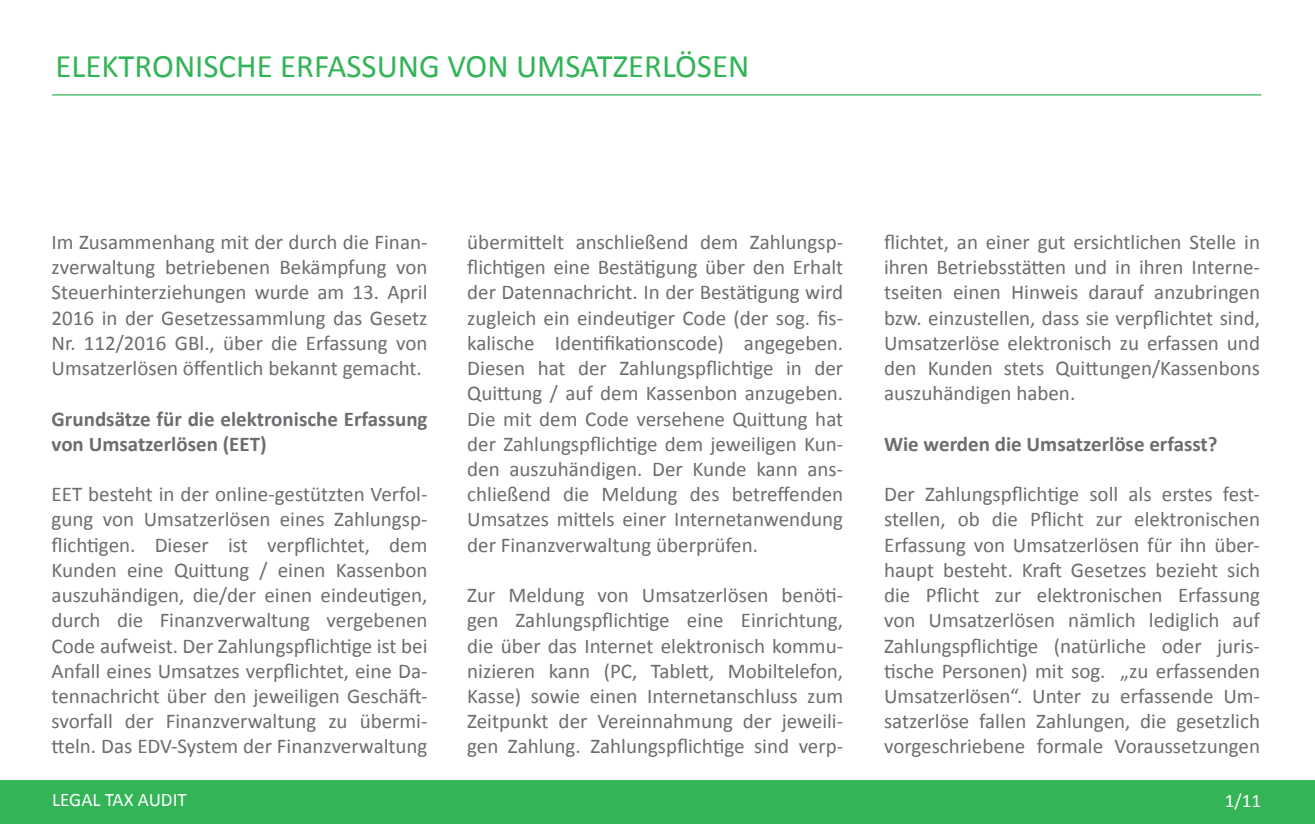
<style>
.page{position:relative;width:1315px;height:824px;background:#fff}
.page>*{position:absolute;margin:0;border:0;box-sizing:border-box;transform-origin:0 0}
.t1{font:32.9px "Calibri";color:#32b457}
.t2{font:21px/25.2px "Calibri";color:#6c6d70;text-align:justify}
.t3{font:700 21px/25.2px "Calibri";color:#6c6d70}
.t4{font:19.07px "Calibri";color:#fff}
</style>
<div class="page">
<div style="left:0;top:780px;width:1315px;height:43px;background:#32b457"></div>
<hr style="left:52px;top:94px;width:1209px;height:1px;background:#32b457">
<p class="t1" style="left:56px;top:45px;width:695px">ELEKTRONISCHE ERFASSUNG VON UMSATZERLÖSEN</p>
<p class="t2" style="left:52px;top:229px;width:377px">Im Zusammenhang mit der durch die Finan&shy;zverwaltung betriebenen Bekämpfung von Steuerhinterziehungen wurde am 13. April 2016 in der Gesetzessammlung das Gesetz Nr. 112/2016 GBl., über die Erfassung von Umsatzerlösen öffentlich bekannt gemacht.</p>
<p class="t3" style="left:52px;top:406px;width:377px">Grundsätze für die elektronische Erfassung von Umsatzerlösen (EET)</p>
<p class="t2" style="left:52px;top:481px;width:377px">EET besteht in der online-gestützten Verfol&shy;gung von Umsatzerlösen eines Zahlungsp&shy;flichtigen. Dieser ist verpflichtet, dem Kunden eine Quittung / einen Kassenbon auszuhändigen, die/der einen eindeutigen, durch die Finanzverwaltung vergebenen Code aufweist. Der Zahlungspflichtige ist bei Anfall eines Umsatzes verpflichtet, eine Da&shy;tennachricht über den jeweiligen Geschäft&shy;svorfall der Finanzverwaltung zu übermi&shy;tteln. Das EDV-System der Finanzverwaltung</p>
<p class="t2" style="left:467px;top:229px;width:377px">übermittelt anschließend dem Zahlungsp&shy;flichtigen eine Bestätigung über den Erhalt der Datennachricht. In der Bestätigung wird zugleich ein eindeutiger Code (der sog. fis&shy;kalische Identifikationscode) angegeben.<br>Diesen hat der Zahlungspflichtige in der Quittung / auf dem Kassenbon anzugeben.<br>Die mit dem Code versehene Quittung hat der Zahlungspflichtige dem jeweiligen Kun&shy;den auszuhändigen. Der Kunde kann ans&shy;chließend die Meldung des betreffenden Umsatzes mittels einer Internetanwendung der Finanzverwaltung überprüfen.</p>
<p class="t2" style="left:467px;top:582px;width:377px">Zur Meldung von Umsatzerlösen benöti&shy;gen Zahlungspflichtige eine Einrichtung, die über das Internet elektronisch kommu&shy;nizieren kann (PC, Tablett, Mobiltelefon, Kasse) sowie einen Internetanschluss zum Zeitpunkt der Vereinnahmung der jeweili&shy;gen Zahlung. Zahlungspflichtige sind verp-</p>
<p class="t2" style="left:884px;top:229px;width:377px">flichtet, an einer gut ersichtlichen Stelle in ihren Betriebsstätten und in ihren Interne&shy;tseiten einen Hinweis darauf anzubringen bzw. einzustellen, dass sie verpflichtet sind, Umsatzerlöse elektronisch zu erfassen und den Kunden stets Quittungen/Kassenbons auszuhändigen haben.</p>
<p class="t3" style="left:884px;top:431px;width:335px">Wie werden die Umsatzerlöse erfasst?</p>
<p class="t2" style="left:884px;top:481px;width:377px">Der Zahlungspflichtige soll als erstes fest&shy;stellen, ob die Pflicht zur elektronischen Erfassung von Umsatzerlösen für ihn über&shy;haupt besteht. Kraft Gesetzes bezieht sich die Pflicht zur elektronischen Erfassung von Umsatzerlösen nämlich lediglich auf Zahlungspflichtige (natürliche oder juris&shy;tische Personen) mit sog. „zu erfassenden Umsatzerlösen“. Unter zu erfassende Um&shy;satzerlöse fallen Zahlungen, die gesetzlich vorgeschriebene formale Voraussetzungen</p>
<p class="t4" style="left:52px;top:787px;width:136px">LEGAL TAX AUDIT</p>
<p class="t4" style="left:1224px;top:788px;width:38px">1/11</p>
</div>
